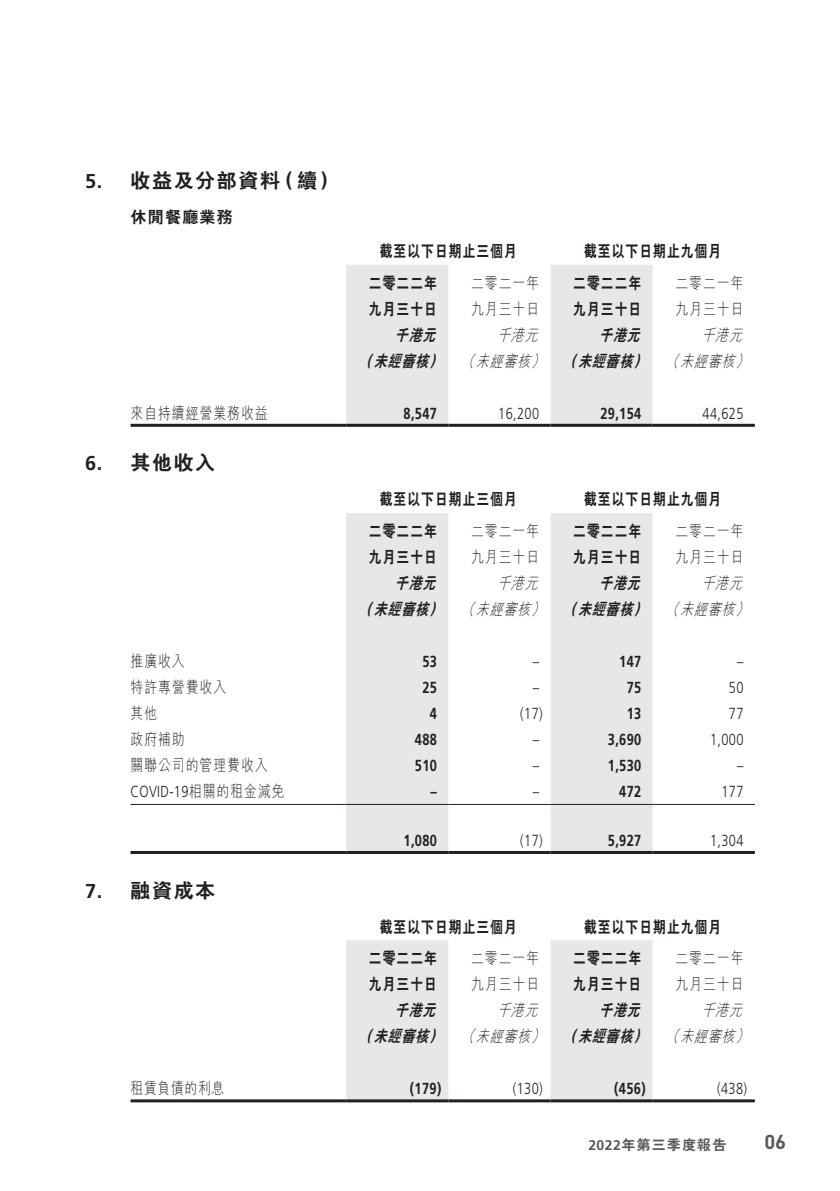
<style>
.page{position:relative;width:840px;height:1191px;background:#fff}
.page>*{position:absolute;margin:0;border:0;box-sizing:border-box;transform-origin:0 0}
.t1{font:800 20px "C Hei 2 HK";letter-spacing:.08em;color:#231f20}
.t2{font:700 20px "DIN";color:#57585a}
.t3{font:800 16px/26px "C Hei 2 HK";letter-spacing:.08em;color:#231f20;scale:.8 1}
.t4{font:300 16px/26px "M Hei HK";letter-spacing:.08em;color:#231f20;scale:.8 1}
.t5{font:italic 800 16px "C Hei 2 HK";color:#231f20;scale:.8 1}
.t6{font:300 16px "Frutiger LT Std";letter-spacing:.03em;color:#231f20;scale:.8 1}
.t7{font:700 16px "Frutiger LT Std";letter-spacing:.03em;color:#231f20;scale:.8 1}
.t8{font:italic 300 16px "M Hei HK";color:#231f20;scale:.8 1}
.t9{font:300 16px "M Hei HK";letter-spacing:.055em;color:#231f20;scale:.8 1}
.t10{font:800 16px "C Hei 2 HK";letter-spacing:.08em;color:#231f20}
.t11{font:800 14px "C Hei 2 HK";letter-spacing:.085em;color:#57585a}
.s1{font-family:"Frutiger LT Std";font-weight:700}
.s2{font-family:"M Hei HK";font-weight:300}
.s3{font-family:"M Hei HK"}
</style>
<div class="page">
<svg style="left:346px;top:265px;width:306px;height:159px;fill:#e6e7e9"></svg>
<hr style="left:130px;top:424px;width:216px;height:3px;background:#231f20">
<hr style="left:346px;top:424px;width:102px;height:3px;background:#231f20">
<hr style="left:448px;top:424px;width:102px;height:3px;background:#231f20">
<hr style="left:550px;top:424px;width:102px;height:3px;background:#231f20">
<hr style="left:652px;top:424px;width:102px;height:3px;background:#231f20">
<svg style="left:346px;top:513px;width:306px;height:338px;fill:#e6e7e9"></svg>
<hr style="left:130px;top:804px;width:216px;height:1px;background:#231f20">
<hr style="left:346px;top:804px;width:102px;height:1px;background:#231f20">
<hr style="left:448px;top:804px;width:102px;height:1px;background:#231f20">
<hr style="left:550px;top:804px;width:102px;height:1px;background:#231f20">
<hr style="left:652px;top:804px;width:102px;height:1px;background:#231f20">
<hr style="left:130px;top:851px;width:216px;height:3px;background:#231f20">
<hr style="left:346px;top:851px;width:102px;height:3px;background:#231f20">
<hr style="left:448px;top:851px;width:102px;height:3px;background:#231f20">
<hr style="left:550px;top:851px;width:102px;height:3px;background:#231f20">
<hr style="left:652px;top:851px;width:102px;height:3px;background:#231f20">
<svg style="left:346px;top:940px;width:306px;height:159px;fill:#e6e7e9"></svg>
<hr style="left:130px;top:1099px;width:216px;height:3px;background:#231f20">
<hr style="left:346px;top:1099px;width:102px;height:3px;background:#231f20">
<hr style="left:448px;top:1099px;width:102px;height:3px;background:#231f20">
<hr style="left:550px;top:1099px;width:102px;height:3px;background:#231f20">
<hr style="left:652px;top:1099px;width:102px;height:3px;background:#231f20">
<p class="t1" style="left:85px;top:170px;width:255px"><span class="s1">5.</span> 收益及分部資料（續）</p>
<p class="t10" style="left:130px;top:208px;width:104px">休閒餐廳業務</p>
<p class="t3" style="left:379px;top:238px;width:173px">截至以下日期止三個月</p>
<p class="t3" style="left:583px;top:238px;width:173px">截至以下日期止九個月</p>
<p class="t3" style="left:369px;top:270px;width:86px">二零二二年九月三十日</p>
<p class="t4" style="left:471px;top:270px;width:86px">二零二一年九月三十日</p>
<p class="t3" style="left:573px;top:270px;width:86px">二零二二年九月三十日</p>
<p class="t4" style="left:675px;top:270px;width:86px">二零二一年九月三十日</p>
<p class="t5" style="left:395px;top:327px;width:57px">千港元</p>
<p class="t8" style="left:497px;top:327px;width:57px">千港元</p>
<p class="t5" style="left:599px;top:327px;width:57px">千港元</p>
<p class="t8" style="left:701px;top:327px;width:57px">千港元</p>
<p class="t5" style="left:359px;top:353px;width:493px">（未經審核） <span class="s2">（未經審核）</span> （未經審核） <span class="s2">（未經審核）</span></p>
<p class="t4" style="left:130px;top:400px;width:173px">來自持續經營業務收益</p>
<p class="t7" style="left:403px;top:404px;width:43px">8,547</p>
<p class="t6" style="left:498px;top:404px;width:53px">16,200</p>
<p class="t7" style="left:600px;top:404px;width:53px">29,154</p>
<p class="t6" style="left:702px;top:404px;width:53px">44,625</p>
<p class="t1" style="left:85px;top:453px;width:132px"><span class="s1">6.</span> 其他收入</p>
<p class="t3" style="left:379px;top:486px;width:173px">截至以下日期止三個月</p>
<p class="t3" style="left:583px;top:486px;width:173px">截至以下日期止九個月</p>
<p class="t3" style="left:369px;top:518px;width:86px">二零二二年九月三十日</p>
<p class="t4" style="left:471px;top:518px;width:86px">二零二一年九月三十日</p>
<p class="t3" style="left:573px;top:518px;width:86px">二零二二年九月三十日</p>
<p class="t4" style="left:675px;top:518px;width:86px">二零二一年九月三十日</p>
<p class="t5" style="left:395px;top:575px;width:57px">千港元</p>
<p class="t8" style="left:497px;top:575px;width:57px">千港元</p>
<p class="t5" style="left:599px;top:575px;width:57px">千港元</p>
<p class="t8" style="left:701px;top:575px;width:57px">千港元</p>
<p class="t5" style="left:359px;top:601px;width:493px">（未經審核） <span class="s2">（未經審核）</span> （未經審核） <span class="s2">（未經審核）</span></p>
<p class="t4" style="left:130px;top:648px;width:69px">推廣收入</p>
<p class="t7" style="left:422px;top:652px;width:20px">53</p>
<p class="t6" style="left:532px;top:652px;width:10px">–</p>
<p class="t7" style="left:619px;top:652px;width:29px">147</p>
<p class="t6" style="left:736px;top:652px;width:10px">–</p>
<p class="t4" style="left:130px;top:674px;width:121px">特許專營費收入</p>
<p class="t7" style="left:422px;top:678px;width:20px">25</p>
<p class="t6" style="left:532px;top:678px;width:10px">–</p>
<p class="t7" style="left:626px;top:678px;width:20px">75</p>
<p class="t6" style="left:728px;top:678px;width:20px">50</p>
<p class="t4" style="left:130px;top:700px;width:35px">其他</p>
<p class="t7" style="left:429px;top:704px;width:10px">4</p>
<p class="t6" style="left:520px;top:704px;width:30px">(17)</p>
<p class="t7" style="left:626px;top:704px;width:20px">13</p>
<p class="t6" style="left:728px;top:704px;width:20px">77</p>
<p class="t4" style="left:130px;top:726px;width:69px">政府補助</p>
<p class="t7" style="left:414px;top:730px;width:29px">488</p>
<p class="t6" style="left:532px;top:730px;width:10px">–</p>
<p class="t7" style="left:607px;top:730px;width:43px">3,690</p>
<p class="t6" style="left:709px;top:730px;width:43px">1,000</p>
<p class="t4" style="left:130px;top:752px;width:173px">關聯公司的管理費收入</p>
<p class="t7" style="left:414px;top:756px;width:29px">510</p>
<p class="t6" style="left:532px;top:756px;width:10px">–</p>
<p class="t7" style="left:607px;top:756px;width:43px">1,530</p>
<p class="t6" style="left:736px;top:756px;width:10px">–</p>
<p class="t6" style="left:130px;top:782px;width:194px">COVID-19<span class="s3">相關的租金減免</span></p>
<p class="t7" style="left:430px;top:782px;width:9px">–</p>
<p class="t6" style="left:532px;top:782px;width:10px">–</p>
<p class="t7" style="left:619px;top:782px;width:29px">472</p>
<p class="t6" style="left:721px;top:782px;width:29px">177</p>
<p class="t7" style="left:403px;top:831px;width:43px">1,080</p>
<p class="t6" style="left:520px;top:831px;width:30px">(17)</p>
<p class="t7" style="left:607px;top:831px;width:43px">5,927</p>
<p class="t6" style="left:709px;top:831px;width:43px">1,304</p>
<p class="t1" style="left:85px;top:880px;width:132px"><span class="s1">7.</span> 融資成本</p>
<p class="t3" style="left:379px;top:913px;width:173px">截至以下日期止三個月</p>
<p class="t3" style="left:583px;top:913px;width:173px">截至以下日期止九個月</p>
<p class="t3" style="left:369px;top:945px;width:86px">二零二二年九月三十日</p>
<p class="t4" style="left:471px;top:945px;width:86px">二零二一年九月三十日</p>
<p class="t3" style="left:573px;top:945px;width:86px">二零二二年九月三十日</p>
<p class="t4" style="left:675px;top:945px;width:86px">二零二一年九月三十日</p>
<p class="t5" style="left:395px;top:1002px;width:57px">千港元</p>
<p class="t8" style="left:497px;top:1002px;width:57px">千港元</p>
<p class="t5" style="left:599px;top:1002px;width:57px">千港元</p>
<p class="t8" style="left:701px;top:1002px;width:57px">千港元</p>
<p class="t5" style="left:359px;top:1028px;width:493px">（未經審核） <span class="s2">（未經審核）</span> （未經審核） <span class="s2">（未經審核）</span></p>
<p class="t9" style="left:130px;top:1080px;width:119px">租賃負債的利息</p>
<p class="t7" style="left:409px;top:1079px;width:41px">(179)</p>
<p class="t6" style="left:512px;top:1079px;width:39px">(130)</p>
<p class="t7" style="left:614px;top:1079px;width:41px">(456)</p>
<p class="t6" style="left:716px;top:1079px;width:39px">(438)</p>
<p class="t11" style="left:588px;top:1137px;width:139px"><span class="s1">2022</span>年第三季度報告</p>
<p class="t2" style="left:764px;top:1129px;width:23px">06</p>
</div>
